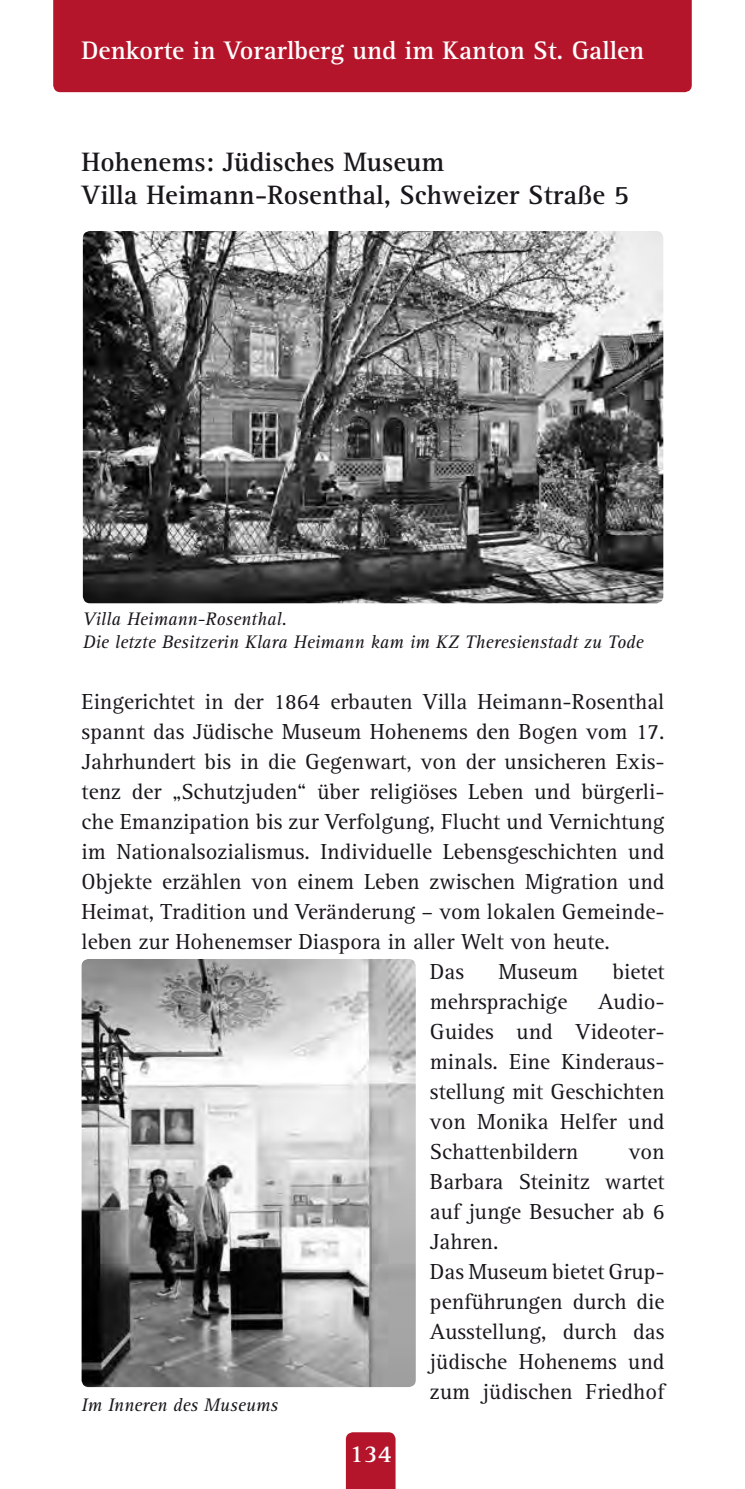
<style>
.page{position:relative;width:745px;height:1489px;background:#fff}
.page>*{position:absolute;margin:0;border:0;box-sizing:border-box;transform-origin:0 0}
.t1{font:700 27.5px/33px "Rotis Serif";color:#1a171c}
.t2{font:700 26.25px "Rotis Serif";color:#fff}
.t3{font:700 25px "Rotis Serif";color:#fff}
.t4{font:22.5px/30px "Rotis Serif";color:#1a171c;text-align:justify}
.t5{font:italic 18.75px/22.5px "Rotis Serif";color:#1a171c}
</style>
<div class="page">
<div style="left:53px;top:0;width:638px;height:92px;background:#b5152b"></div>
<div style="left:345px;top:1432px;width:50px;height:56px;background:#b5152b"></div>
<img style="left:83px;top:231px;width:580px;height:372px">
<img style="left:81px;top:959px;width:334px;height:427px">
<p class="t2" style="left:81px;top:35px;width:564px">Denkorte in Vorarlberg und im Kanton St. Gallen</p>
<p class="t1" style="left:81px;top:146px;width:549px">Hohenems: Jüdisches Museum<br>Villa Heimann-Rosenthal, Schweizer Straße 5</p>
<p class="t5" style="left:83px;top:608px;width:562px">Villa Heimann-Rosenthal.<br>Die letzte Besitzerin Klara Heimann kam im KZ Theresienstadt zu Tode</p>
<p class="t4" style="left:81px;top:687px;width:584px">Eingerichtet in der 1864 erbauten Villa Heimann-Rosenthal</p>
<p class="t4" style="left:81px;top:717px;width:581px">spannt das Jüdische Museum Hohenems den Bogen vom 17.</p>
<p class="t4" style="left:81px;top:747px;width:584px">Jahrhundert bis in die Gegenwart, von der unsicheren Exis-</p>
<p class="t4" style="left:81px;top:777px;width:584px">tenz der „Schutzjuden“ über religiöses Leben und bürgerli-</p>
<p class="t4" style="left:81px;top:807px;width:584px">che Emanzipation bis zur Verfolgung, Flucht und Vernichtung</p>
<p class="t4" style="left:81px;top:837px;width:584px">im Nationalsozialismus. Individuelle Lebensgeschichten und</p>
<p class="t4" style="left:81px;top:867px;width:584px">Objekte erzählen von einem Leben zwischen Migration und</p>
<p class="t4" style="left:81px;top:897px;width:584px">Heimat, Tradition und Veränderung – vom lokalen Gemeinde-</p>
<p class="t4" style="left:81px;top:927px;width:527px">leben zur Hohenemser Diaspora in aller Welt von heute.</p>
<p class="t4" style="left:429px;top:957px;width:36px">Das</p>
<p class="t4" style="left:498px;top:957px;width:81px">Museum</p>
<p class="t4" style="left:612px;top:957px;width:54px">bietet</p>
<p class="t4" style="left:429px;top:987px;width:139px">mehrsprachige</p>
<p class="t4" style="left:429px;top:987px;width:236px;text-indent:168px">Audio-Guides und Videoter&shy;minals. Eine Kinderaus&shy;stellung mit Geschichten von Monika Helfer und Schattenbildern</p>
<p class="t4" style="left:429px;top:1137px;width:236px;text-align:left;text-indent:198px">von<br>Barbara Steinitz wartet auf junge Besucher ab 6<br>Jahren.<br>Das Museum bietet Grup&shy;penführungen durch die<br>Ausstellung, durch das jüdische Hohenems und zum jüdischen Friedhof</p>
<p class="t5" style="left:81px;top:1393px;width:198px">Im Inneren des Museums</p>
<p class="t3" style="left:349px;top:1438px;width:43px">134</p>
</div>
